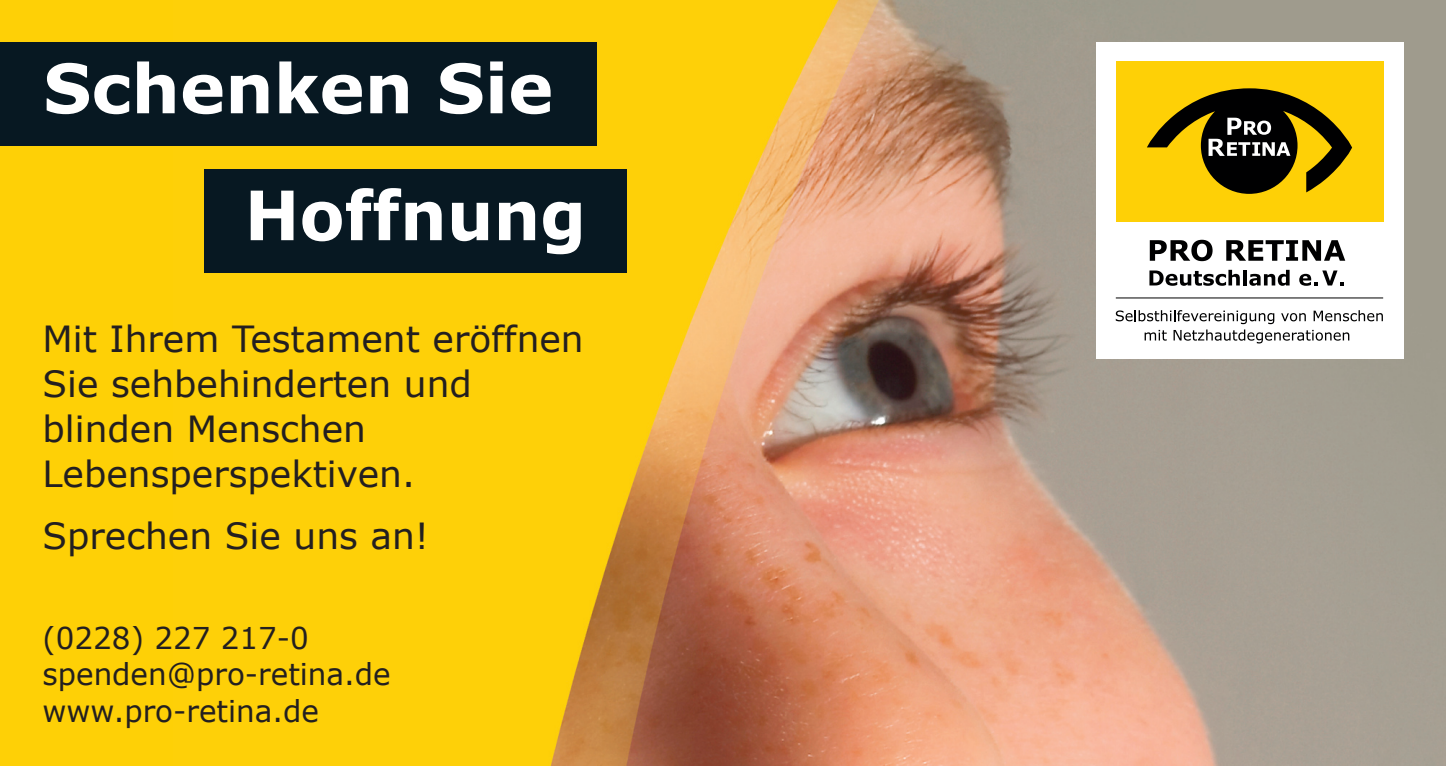
<style>
.page{position:relative;width:1446px;height:766px;background:#fff}
.page>*{position:absolute;margin:0;border:0;box-sizing:border-box;transform-origin:0 0}
.t1{font:700 68.1px "Verdana";color:#fff}
.t2{font:700 68.1px "Verdana";color:#fff;scale:.96 1}
.t3{font:36px/45px "Verdana";color:#231f20}
.t4{font:30px/36px "Verdana";color:#231f20}
</style>
<div class="page">
<div style="left:0;top:0;width:174px;height:765px;background:#fed006"></div>
<img style="left:174px;top:0;width:1229px;height:765px">
<div style="left:1097px;top:43px;width:304px;height:315px;background:#fff"></div>
<div style="left:1116px;top:61px;width:267px;height:160px;background:#fed006"></div>
<svg style="left:1147px;top:88px;width:205px;height:106px"></svg>
<svg style="left:1150px;top:240px;width:62px;height:21px"></svg>
<svg style="left:1226px;top:240px;width:119px;height:21px"></svg>
<svg style="left:1149px;top:270px;width:91px;height:16px"></svg>
<hr style="left:1243px;top:270px;width:3px;height:15px;background:#000001">
<svg style="left:1249px;top:270px;width:40px;height:16px"></svg>
<svg style="left:1299px;top:270px;width:44px;height:16px"></svg>
<hr style="left:1116px;top:297px;width:267px;height:1px;background:#000001">
<svg style="left:1116px;top:310px;width:267px;height:33px"></svg>
<div style="left:0;top:43px;width:596px;height:103px;background:#071822"></div>
<div style="left:204px;top:169px;width:423px;height:104px;background:#071822"></div>
<p class="t1" style="left:43px;top:45px;width:512px">Schenken Sie</p>
<p class="t2" style="left:245px;top:172px;width:357px">Hoffnung</p>
<p class="t3" style="left:43px;top:315px;width:543px">Mit Ihrem Testament eröffnen<br>Sie sehbehinderten und blinden Menschen<br>Lebensperspektiven.</p>
<p class="t3" style="left:43px;top:512px;width:388px">Sprechen Sie uns an!</p>
<p class="t4" style="left:43px;top:619px;width:268px">(0228) 227 217-0</p>
<p class="t4" style="left:43px;top:655px;width:350px">spenden@pro-retina.de www.pro-retina.de</p>
</div>
